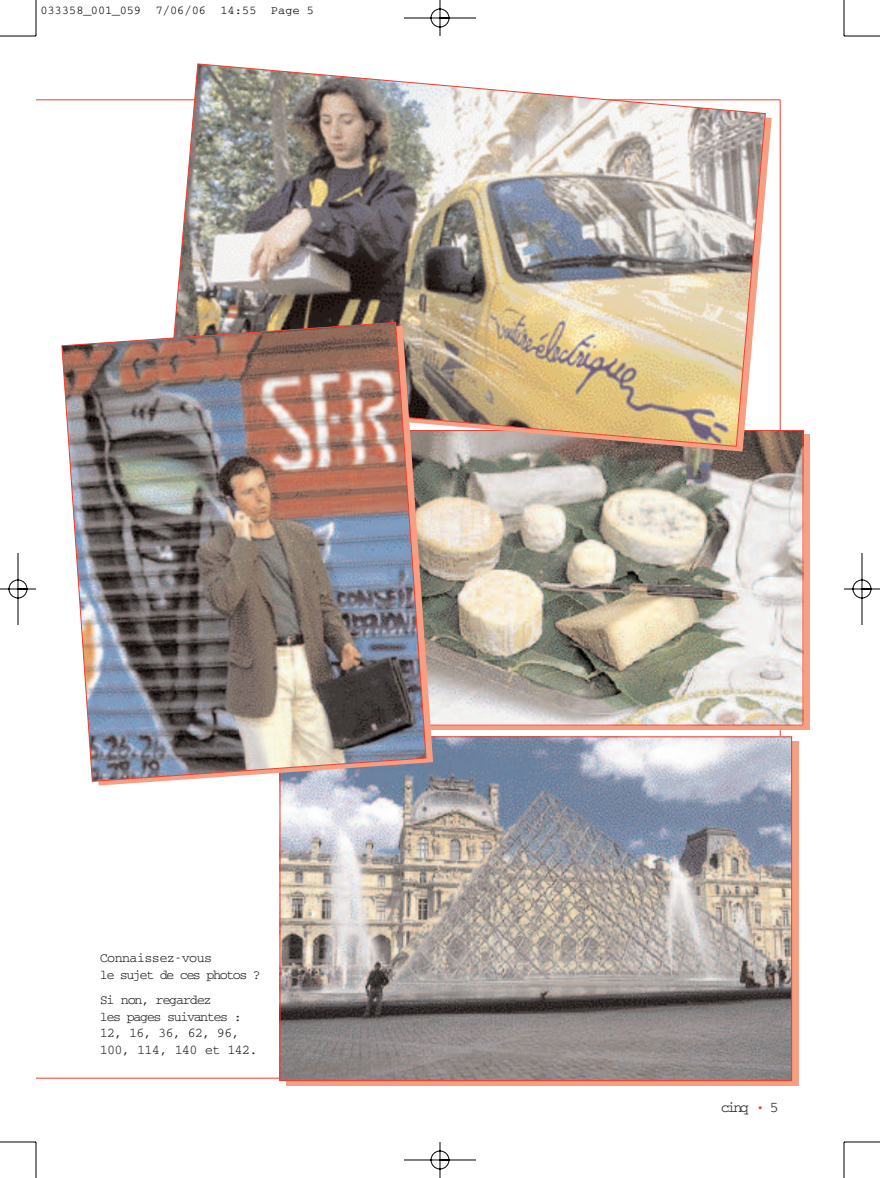
<style>
.page{position:relative;width:880px;height:1178px;background:#fff}
.page>*{position:absolute;margin:0;border:0;box-sizing:border-box;transform-origin:0 0}
.t1{font:15px "Courier";color:#231f20}
.t2{font:13.5px/16.5px "Courier";letter-spacing:-.09em;color:#231f20}
.t3{font:13.5px/16.5px "Courier";letter-spacing:-.115em;color:#231f20}
.t4{font:12px "Courier";color:#000}
.s1{color:#ef3e2e}
</style>
<div class="page">
<img style="left:0;top:0;width:880px;height:1178px">
<p class="t4" style="left:40px;top:6px;width:275px">033358_001_059 7/06/06 14:55 Page 5</p>
<p class="t3" style="left:100px;top:950px;width:163px">Connaissez-vous<br>le sujet de ces photos ?</p>
<p class="t2" style="left:100px;top:992px;width:159px">Si non, regardez<br>les pages suivantes :<br>12, 16, 36, 62, 96,<br>100, 114, 140 et 142.</p>
<p class="t1" style="left:721px;top:1102px;width:59px">cinq <span class="s1">•</span> 5</p>
</div>
